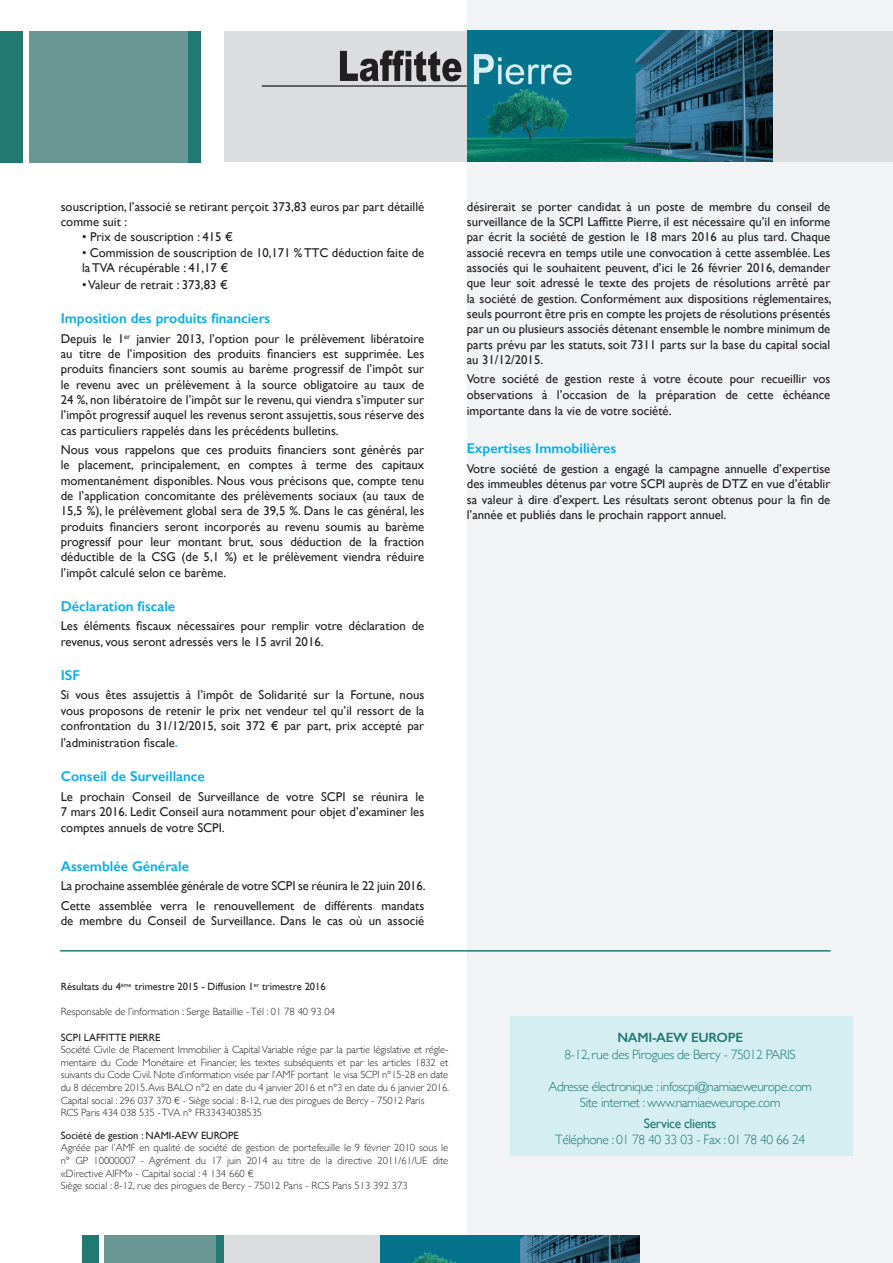
<style>
.page{position:relative;width:893px;height:1263px;background:#fff}
.page>*{position:absolute;margin:0;border:0;box-sizing:border-box;transform-origin:0 0}
.t1{font:600 14.25px "Gill Sans";color:#00aeef}
.t2{font:300 13.5px/16.2px "Gill Sans";letter-spacing:-.03em;color:#217973;text-align:center}
.t3{font:600 13.5px "Gill Sans";letter-spacing:-.02em;color:#217973}
.t4{font:13.5px "Gill Sans";letter-spacing:-.03em;color:#217973}
.t5{font:12.75px/15.3px "Gill Sans";color:#231f20;text-align:justify}
.t6{font:300 10.5px/12.6px "Gill Sans";letter-spacing:-.01em;color:#231f20}
.t7{font:10.5px "Gill Sans";color:#231f20}
.s1{font-weight:600;color:#00aeef}
</style>
<div class="page">
<div style="left:467px;top:0;width:426px;height:1263px;background:#f2f3f4"></div>
<hr style="left:60px;top:950px;width:770px;height:1px;background:#217973">
<div style="left:511px;top:1016px;width:342px;height:139px;background:#d5eef1"></div>
<div style="left:0;top:31px;width:22px;height:132px;background:#217973"></div>
<div style="left:188px;top:31px;width:12px;height:132px;background:#217973"></div>
<div style="left:30px;top:31px;width:158px;height:132px;background:#6a9693"></div>
<div style="left:225px;top:31px;width:668px;height:131px;background:#dcdddf"></div>
<img style="left:468px;top:31px;width:305px;height:131px">
<hr style="left:262px;top:85px;width:205px;height:2px;background:#231f20">
<svg style="left:340px;top:50px;width:121px;height:31px"></svg>
<svg style="left:474px;top:54px;width:98px;height:31px"></svg>
<div style="left:83px;top:1235px;width:16px;height:28px;background:#217973"></div>
<div style="left:216px;top:1235px;width:8px;height:28px;background:#217973"></div>
<div style="left:104px;top:1235px;width:112px;height:28px;background:#6a9693"></div>
<div style="left:224px;top:1235px;width:164px;height:28px;background:#dcdddf"></div>
<img style="left:381px;top:1235px;width:258px;height:28px">
<p class="t5" style="left:61px;top:199px;width:365px">souscription, l’associé se retirant perçoit 373,83 euros par part détaillé comme suit :</p>
<p class="t5" style="left:82px;top:229px;width:152px">• Prix de souscription : 415 €</p>
<p class="t5" style="left:82px;top:245px;width:344px">• Commission de souscription de 10,171 % TTC déduction faite de la TVA récupérable : 41,17 €</p>
<p class="t5" style="left:82px;top:277px;width:147px">• Valeur de retrait : 373,83 €</p>
<p class="t1" style="left:61px;top:310px;width:211px">Imposition des produits financiers</p>
<p class="t5" style="left:61px;top:331px;width:365px">Depuis le 1<sup>er</sup> janvier 2013, l’option pour le prélèvement libératoire au titre de l’imposition des produits financiers est supprimée. Les produits financiers sont soumis au barème progressif de l’impôt sur le revenu avec un prélèvement à la source obligatoire au taux de 24 %, non libératoire de l’impôt sur le revenu, qui viendra s’imputer sur l’impôt progressif auquel les revenus seront assujettis, sous réserve des cas particuliers rappelés dans les précédents bulletins.</p>
<p class="t5" style="left:61px;top:442px;width:365px">Nous vous rappelons que ces produits financiers sont générés par le placement, principalement, en comptes à terme des capitaux momentanément disponibles. Nous vous précisons que, compte tenu de l’application concomitante des prélèvements sociaux (au taux de 15,5 %), le prélèvement global sera de 39,5 %. Dans le cas général, les produits financiers seront incorporés au revenu soumis au barème progressif pour leur montant brut, sous déduction de la fraction déductible de la CSG (de 5,1 %) et le prélèvement viendra réduire l’impôt calculé selon ce barème.</p>
<p class="t1" style="left:61px;top:597px;width:116px">Déclaration fiscale</p>
<p class="t5" style="left:61px;top:618px;width:365px">Les éléments fiscaux nécessaires pour remplir votre déclaration de revenus, vous seront adressés vers le 15 avril 2016.</p>
<p class="t1" style="left:61px;top:666px;width:21px">ISF</p>
<p class="t5" style="left:61px;top:687px;width:365px">Si vous êtes assujettis à l’impôt de Solidarité sur la Fortune, nous vous proposons de retenir le prix net vendeur tel qu’il ressort de la confrontation du 31/12/2015, soit 372 € par part, prix accepté par</p>
<p class="t5" style="left:61px;top:735px;width:119px">l’administration fiscale<span class="s1">.</span></p>
<p class="t1" style="left:61px;top:767px;width:145px">Conseil de Surveillance</p>
<p class="t5" style="left:61px;top:788px;width:365px;line-height:15.8px">Le prochain Conseil de Surveillance de votre SCPI se réunira le 7 mars 2016. Ledit Conseil aura notamment pour objet d’examiner les comptes annuels de votre SCPI.</p>
<p class="t1" style="left:61px;top:857px;width:130px">Assemblée Générale</p>
<p class="t5" style="left:61px;top:876px;width:366px;line-height:19.5px">La prochaine assemblée générale de votre SCPI se réunira le 22 juin 2016.<br>Cette assemblée verra le renouvellement de différents mandats</p>
<p class="t5" style="left:61px;top:913px;width:365px">de membre du Conseil de Surveillance. Dans le cas où un associé</p>
<p class="t5" style="left:467px;top:199px;width:366px">désirerait se porter candidat à un poste de membre du conseil de surveillance de la SCPI Laffitte Pierre, il est nécessaire qu’il en informe par écrit la société de gestion le 18 mars 2016 au plus tard. Chaque associé recevra en temps utile une convocation à cette assemblée. Les associés qui le souhaitent peuvent, d’ici le 26 février 2016, demander que leur soit adressé le texte des projets de résolutions arrêté par la société de gestion. Conformément aux dispositions réglementaires, seuls pourront être pris en compte les projets de résolutions présentés par un ou plusieurs associés détenant ensemble le nombre minimum de parts prévu par les statuts, soit 7311 parts sur la base du capital social au 31/12/2015.</p>
<p class="t5" style="left:467px;top:371px;width:365px;line-height:15.8px">Votre société de gestion reste à votre écoute pour recueillir vos observations à l’occasion de la préparation de cette échéance importante dans la vie de votre société.</p>
<p class="t1" style="left:467px;top:440px;width:151px">Expertises Immobilières</p>
<p class="t5" style="left:467px;top:461px;width:365px">Votre société de gestion a engagé la campagne annuelle d’expertise des immeubles détenus par votre SCPI auprès de DTZ en vue d’établir sa valeur à dire d’expert. Les résultats seront obtenus pour la fin de l’année et publiés dans le prochain rapport annuel.</p>
<p class="t7" style="left:61px;top:980px;width:266px">Résultats du 4<sup>ème</sup> trimestre 2015 - Diffusion 1<sup>er</sup> trimestre 2016</p>
<p class="t6" style="left:61px;top:1005px;width:276px">Responsable de l’information : Serge Bataillie - Tél : 01 78 40 93 04</p>
<p class="t7" style="left:61px;top:1031px;width:101px">SCPI LAFFITTE PIERRE</p>
<p class="t6" style="left:61px;top:1043px;width:390px">Société Civile de Placement Immobilier à Capital Variable régie par la partie législative et régle&shy;mentaire du Code Monétaire et Financier, les textes subséquents et par les articles 1832 et suivants du Code Civil. Note d’information visée par l’AMF portant le visa SCPI n°15-28 en date du 8 décembre 2015. Avis BALO n°2 en date du 4 janvier 2016 et n°3 en date du 6 janvier 2016.<br>Capital social : 296 037 370 € - Siège social : 8-12, rue des pirogues de Bercy - 75012 Paris<br>RCS Paris 434 038 535 - TVA n° FR33434038535</p>
<p class="t7" style="left:61px;top:1129px;width:179px">Société de gestion : NAMI-AEW EUROPE</p>
<p class="t6" style="left:61px;top:1141px;width:389px">Agréée par l’AMF en qualité de société de gestion de portefeuille le 9 février 2010 sous le n° GP 10000007 - Agrément du 17 juin 2014 au titre de la directive 2011/61/UE dite «Directive AIFM» - Capital social : 4 134 660 €<br>Siège social : 8-12, rue des pirogues de Bercy - 75012 Paris - RCS Paris 513 392 373</p>
<p class="t3" style="left:617px;top:1030px;width:127px">NAMI-AEW EUROPE</p>
<p class="t2" style="left:564px;top:1045px;width:233px">8-12, rue des Pirogues de Bercy - 75012 PARIS</p>
<p class="t2" style="left:548px;top:1078px;width:265px">Adresse électronique : infoscpi@namiaeweurope.com<br>Site internet : www.namiaeweurope.com</p>
<p class="t4" style="left:644px;top:1115px;width:74px">Service clients</p>
<p class="t2" style="left:555px;top:1131px;width:252px">Téléphone : 01 78 40 33 03 - Fax : 01 78 40 66 24</p>
</div>
